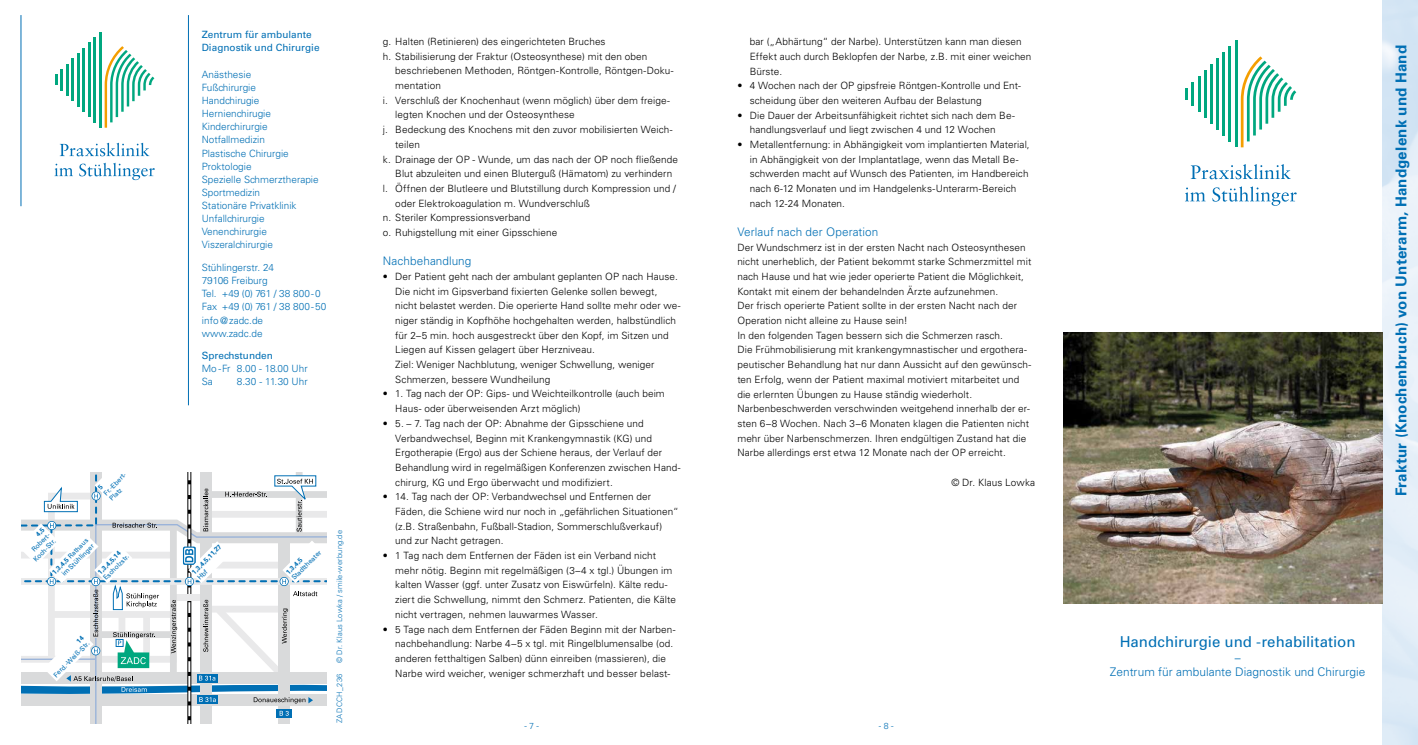
<style>
.page{position:relative;width:1418px;height:745px;background:#fff}
.page>*{position:absolute;margin:0;border:0;box-sizing:border-box;transform-origin:0 0}
.t1{font:700 15px "Univers";letter-spacing:.015em;color:#006fb4}
.t2{font:15px "Univers";color:#006fb4}
.t3{font:300 11.88px "Univers";letter-spacing:.005em;color:#006fb4}
.t4{font:300 11.75px "Univers";letter-spacing:.005em;color:#006fb4}
.t5{font:300 10px/14.6px "Univers";letter-spacing:.01em;color:#000}
.t6{font:300 10px/13.1px "Univers LT Std";color:#006fb4}
.t7{font:10px/13.1px "Univers LT Std";color:#006fb4}
.t8{font:300 8.75px "Univers";color:#006fb4}
.t9{font:300 7.5px "Univers";letter-spacing:.025em;color:#006fb4}
.t10{font:6.75px/8px "Univers";color:#006fb4;text-align:right}
.t11{font:700 6.75px "Univers";color:#006fb4}
.s1{font-weight:700}
</style>
<div class="page">
<svg style="left:55px;top:74px;width:2px;height:11px"></svg>
<hr style="left:60px;top:69px;width:3px;height:21px;background:#00a77f">
<hr style="left:66px;top:64px;width:2px;height:32px;background:#00a77f">
<hr style="left:72px;top:58px;width:2px;height:43px;background:#00a77f">
<hr style="left:77px;top:53px;width:2px;height:53px;background:#00a77f">
<hr style="left:82px;top:48px;width:3px;height:64px;background:#00a77f">
<hr style="left:88px;top:43px;width:2px;height:74px;background:#00a77f">
<hr style="left:94px;top:37px;width:2px;height:85px;background:#00a77f">
<hr style="left:99px;top:32px;width:3px;height:96px;background:#00a77f">
<svg style="left:105px;top:46px;width:49px;height:82px"></svg>
<svg style="left:60px;top:143px;width:89px;height:13px"></svg>
<svg style="left:55px;top:164px;width:18px;height:12px"></svg>
<svg style="left:79px;top:163px;width:76px;height:17px"></svg>
<hr style="left:21px;top:15px;width:1px;height:191px;background:#006fb4">
<hr style="left:188px;top:15px;width:1px;height:390px;background:#006fb4">
<img style="left:1382px;top:0;width:35px;height:744px">
<img style="left:1063px;top:332px;width:319px;height:270px">
<svg style="left:1185px;top:88px;width:2px;height:12px"></svg>
<hr style="left:1191px;top:82px;width:3px;height:24px;background:#00a77f">
<hr style="left:1197px;top:76px;width:3px;height:36px;background:#00a77f">
<hr style="left:1203px;top:70px;width:3px;height:48px;background:#00a77f">
<hr style="left:1209px;top:64px;width:3px;height:60px;background:#00a77f">
<hr style="left:1216px;top:58px;width:2px;height:71px;background:#00a77f">
<hr style="left:1222px;top:52px;width:2px;height:83px;background:#00a77f">
<hr style="left:1228px;top:46px;width:3px;height:95px;background:#00a77f">
<hr style="left:1234px;top:41px;width:3px;height:106px;background:#00a77f">
<svg style="left:1240px;top:56px;width:56px;height:91px"></svg>
<svg style="left:1190px;top:164px;width:100px;height:15px"></svg>
<svg style="left:1185px;top:187px;width:20px;height:14px"></svg>
<svg style="left:1212px;top:186px;width:84px;height:20px"></svg>
<svg style="left:21px;top:472px;width:305px;height:250px"></svg>
<p class="t10" style="left:102px;top:490px;width:30px;text-align:left;rotate:-45deg">Fr.-Ebert-<br>Platz</p>
<p class="t10" style="left:26px;top:551px;width:30px;rotate:-45deg">Robert-<br>Koch-Str.</p>
<p class="t10" style="left:50px;top:569px;width:50px;rotate:-45deg"><span class="s1">1,3,4,5</span> Rathaus im Stühlinger</p>
<p class="t11" style="left:96px;top:569px;width:31px;rotate:-45deg">1,3,4,5,14</p>
<p class="t10" style="left:102px;top:575px;width:35px;rotate:-45deg">Escholzstr.</p>
<p class="t10" style="left:52px;top:672px;width:49px;rotate:-45deg">Ferd.-Weiß-Str.</p>
<p class="t7" style="left:202px;top:28px;width:119px">Zentrum für ambulante<br>Diagnostik und Chirurgie</p>
<p class="t6" style="left:202px;top:68px;width:118px">Anästhesie<br>Fußchirurgie<br>Handchirugie<br>Hernienchirugie<br>Kinderchirurgie<br>Notfallmedizin<br>Plastische Chirurgie<br>Proktologie<br>Spezielle Schmerztherapie<br>Sportmedizin<br>Stationäre Privatklinik<br>Unfallchirurgie<br>Venenchirurgie<br>Viszeralchirurgie</p>
<p class="t6" style="left:202px;top:261px;width:126px">Stühlingerstr. 24<br>79106 Freiburg<br>Tel. +49 (0) 761 / 38 800- 0<br>Fax +49 (0) 761 / 38 800- 50 info@zadc.de www.zadc.de</p>
<p class="t7" style="left:202px;top:349px;width:73px">Sprechstunden</p>
<p class="t6" style="left:202px;top:362px;width:107px">Mo -Fr 8.00 - 18.00 Uhr<br>Sa</p>
<p class="t6" style="left:237px;top:375px;width:72px">8.30 - 11.30 Uhr</p>
<p class="t11" style="left:190px;top:569px;width:41px;rotate:-45deg">1,3,4,5,11,27</p>
<p class="t10" style="left:290px;top:575px;width:40px;rotate:-45deg">Stadttheater</p>
<p class="t11" style="left:284px;top:569px;width:22px;rotate:-45deg">1,3,4,5</p>
<p class="t9" style="left:335px;top:662px;width:134px;rotate:-90deg">© Dr. Klaus Lowka / smile-werbung.de</p>
<p class="t9" style="left:335px;top:722px;width:51px;rotate:-90deg">ZADCCH_236</p>
<p class="t5" style="left:383px;top:34px;width:224px">g. Halten (Retinieren) des eingerichteten Bruches</p>
<p class="t5" style="left:383px;top:49px;width:266px">h. Stabilisierung der Fraktur (Osteosynthese) mit den oben</p>
<p class="t5" style="left:395px;top:63px;width:280px">beschriebenen Methoden, Röntgen-Kontrolle, Röntgen-Doku-</p>
<p class="t5" style="left:395px;top:78px;width:47px">mentation</p>
<p class="t5" style="left:383px;top:93px;width:289px">i. Verschluß der Knochenhaut (wenn möglich) über dem freige-</p>
<p class="t5" style="left:395px;top:107px;width:181px">legten Knochen und der Osteosynthese</p>
<p class="t5" style="left:383px;top:122px;width:291px">j. Bedeckung des Knochens mit den zuvor mobilisierten Weich-</p>
<p class="t5" style="left:395px;top:137px;width:26px">teilen</p>
<p class="t5" style="left:383px;top:151px;width:297px">k. Drainage der OP - Wunde, um das nach der OP noch fließende</p>
<p class="t5" style="left:395px;top:166px;width:278px">Blut abzuleiten und einen Bluterguß (Hämatom) zu verhindern</p>
<p class="t5" style="left:383px;top:181px;width:294px">l. Öffnen der Blutleere und Blutstillung durch Kompression und /</p>
<p class="t5" style="left:395px;top:195px;width:196px">oder Elektrokoagulation m. Wundverschluß</p>
<p class="t5" style="left:383px;top:210px;width:149px">n. Steriler Kompressionsverband</p>
<p class="t5" style="left:383px;top:225px;width:176px">o. Ruhigstellung mit einer Gipsschiene</p>
<p class="t4" style="left:383px;top:254px;width:90px">Nachbehandlung</p>
<p class="t5" style="left:395px;top:269px;width:287px;text-indent:-12px">• Der Patient geht nach der ambulant geplanten OP nach Hause.<br>Die nicht im Gipsverband fixierten Gelenke sollen bewegt, nicht belastet werden. Die operierte Hand sollte mehr oder we&shy;niger ständig in Kopfhöhe hochgehalten werden, halbstündlich für 2–5 min. hoch ausgestreckt über den Kopf, im Sitzen und Liegen auf Kissen gelagert über Herzniveau.<br>Ziel: Weniger Nachblutung, weniger Schwellung, weniger Schmerzen, bessere Wundheilung</p>
<p class="t5" style="left:395px;top:386px;width:271px;text-indent:-12px">• 1. Tag nach der OP: Gips- und Weichteilkontrolle (auch beim<br>Haus- oder überweisenden Arzt möglich)</p>
<p class="t5" style="left:395px;top:415px;width:287px;text-indent:-12px">• 5. – 7. Tag nach der OP: Abnahme der Gipsschiene und Verbandwechsel, Beginn mit Krankengymnastik (KG) und Ergotherapie (Ergo) aus der Schiene heraus, der Verlauf der Behandlung wird in regelmäßigen Konferenzen zwischen Hand&shy;chirurg, KG und Ergo überwacht und modifiziert.</p>
<p class="t5" style="left:395px;top:489px;width:285px;text-indent:-12px">• 14. Tag nach der OP: Verbandwechsel und Entfernen der Fäden, die Schiene wird nur noch in „gefährlichen Situationen“ (z.B. Straßenbahn, Fußball-Stadion, Sommerschlußverkauf) und zur Nacht getragen.</p>
<p class="t5" style="left:395px;top:547px;width:282px;text-indent:-12px">• 1 Tag nach dem Entfernen der Fäden ist ein Verband nicht mehr nötig. Beginn mit regelmäßigen (3–4 x tgl.) Übungen im kalten Wasser (ggf. unter Zusatz von Eiswürfeln). Kälte redu&shy;ziert die Schwellung, nimmt den Schmerz. Patienten, die Kälte nicht vertragen, nehmen lauwarmes Wasser.</p>
<p class="t5" style="left:395px;top:621px;width:282px;text-indent:-12px">• 5 Tage nach dem Entfernen der Fäden Beginn mit der Narben&shy;nachbehandlung: Narbe 4–5 x tgl. mit Ringelblumensalbe (od. anderen fetthaltigen Salben) dünn einreiben (massieren), die Narbe wird weicher, weniger schmerzhaft und besser belast-</p>
<p class="t5" style="left:749px;top:34px;width:283px">bar („Abhärtung“ der Narbe). Unterstützen kann man diesen<br>Effekt auch durch Beklopfen der Narbe, z.B. mit einer weichen<br>Bürste.</p>
<p class="t5" style="left:749px;top:78px;width:273px;text-indent:-12px">• 4 Wochen nach der OP gipsfreie Röntgen-Kontrolle und Ent&shy;scheidung über den weiteren Aufbau der Belastung</p>
<p class="t5" style="left:749px;top:107px;width:267px;text-indent:-12px">• Die Dauer der Arbeitsunfähigkeit richtet sich nach dem Be&shy;handlungsverlauf und liegt zwischen 4 und 12 Wochen</p>
<p class="t5" style="left:749px;top:137px;width:281px;text-indent:-12px">• Metallentfernung: in Abhängigkeit vom implantierten Material, in Abhängigkeit von der Implantatlage, wenn das Metall Be&shy;schwerden macht auf Wunsch des Patienten, im Handbereich nach 6-12 Monaten und im Handgelenks-Unterarm-Bereich nach 12-24 Monaten.</p>
<p class="t4" style="left:737px;top:224px;width:142px">Verlauf nach der Operation</p>
<p class="t5" style="left:737px;top:239px;width:295px">Der Wundschmerz ist in der ersten Nacht nach Osteosynthesen nicht unerheblich, der Patient bekommt starke Schmerzmittel mit nach Hause und hat wie jeder operierte Patient die Möglichkeit, Kontakt mit einem der behandelnden Ärzte aufzunehmen.<br>Der frisch operierte Patient sollte in der ersten Nacht nach der Operation nicht alleine zu Hause sein!<br>In den folgenden Tagen bessern sich die Schmerzen rasch.<br>Die Frühmobilisierung mit krankengymnastischer und ergothera&shy;peutischer Behandlung hat nur dann Aussicht auf den gewünsch&shy;ten Erfolg, wenn der Patient maximal motiviert mitarbeitet und die erlernten Übungen zu Hause ständig wiederholt.<br>Narbenbeschwerden verschwinden weitgehend innerhalb der er&shy;sten 6–8 Wochen. Nach 3–6 Monaten klagen die Patienten nicht mehr über Narbenschmerzen. Ihren endgültigen Zustand hat die Narbe allerdings erst etwa 12 Monate nach der OP erreicht.</p>
<p class="t5" style="left:951px;top:474px;width:85px">© Dr. Klaus Lowka</p>
<p class="t8" style="left:524px;top:720px;width:16px">- 7 -</p>
<p class="t8" style="left:878px;top:720px;width:16px">- 8 -</p>
<h1 class="t1" style="left:1391px;top:495px;width:452px;rotate:-90deg">Fraktur (Knochenbruch) von Unterarm, Handgelenk und Hand</h1>
<h1 class="t2" style="left:1119px;top:632px;width:237px">Handchirurgie und -rehabilitation</h1>
<p class="t4" style="left:1234px;top:650px;width:7px">–</p>
<p class="t3" style="left:1109px;top:664px;width:257px">Zentrum für ambulante Diagnostik und Chirurgie</p>
</div>
